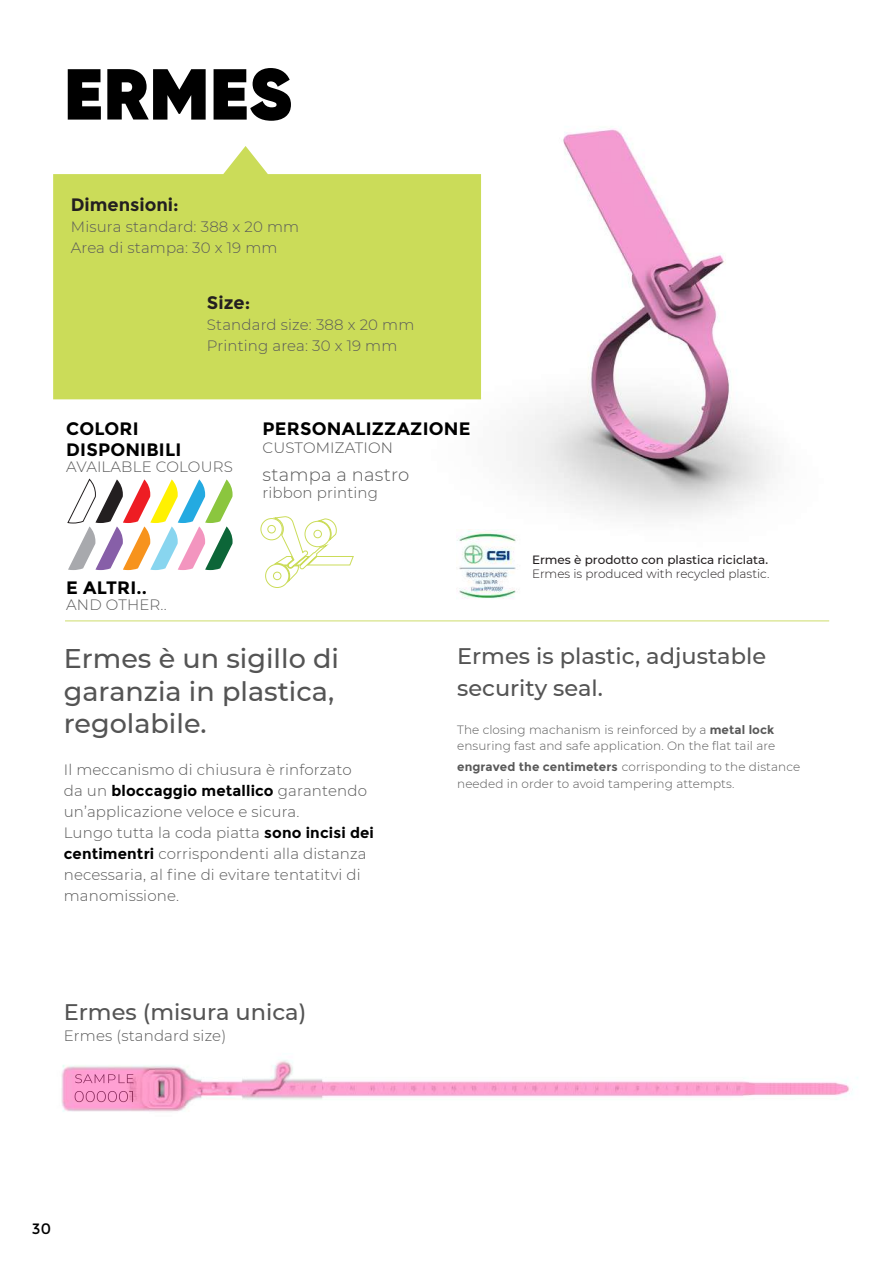
<style>
.page{position:relative;width:893px;height:1263px;background:#fff}
.page>*{position:absolute;margin:0;border:0;box-sizing:border-box;transform-origin:0 0}
.t1{font:800 72px "Gilroy";letter-spacing:.01em;color:#000}
.t2{font:500 27px/32.4px "Montserrat";color:#545454}
.t3{font:500 22.5px/32.4px "Montserrat";color:#545454}
.t4{font:700 18px/21px "Montserrat";letter-spacing:.01em;color:#000}
.t5{font:700 18px "Montserrat";color:#231f20}
.t6{font:300 18px "Montserrat";letter-spacing:.01em;color:#595959}
.t7{font:300 15px/21px "Montserrat";letter-spacing:.01em;color:#595959}
.t8{font:300 15px "Montserrat";letter-spacing:.01em;color:#545454}
.t9{font:15px "Montserrat";color:#000}
.t10{font:300 12px/16.5px "Montserrat";letter-spacing:.01em;color:#595959}
.t11{font:500 12px "Montserrat";color:#231f20}
.t12{font:300 12px "Montserrat";color:#231f20}
.s1{font-weight:700;color:#000}
.s2{font-weight:700}
</style>
<div class="page">
<img style="left:415px;top:128px;width:360px;height:402px">
<svg style="left:53px;top:146px;width:428px;height:253px;background:#d0df6a"></svg>
<hr style="left:65px;top:620px;width:764px;height:2px;background:#dee89c">
<img style="left:61px;top:1060px;width:797px;height:52px">
<svg style="left:260px;top:516px;width:94px;height:72px"></svg>
<svg style="left:67px;top:478px;width:166px;height:92px"></svg>
<svg style="left:75px;top:1091px;width:58px;height:11px"></svg>
<svg style="left:75px;top:1074px;width:58px;height:9px"></svg>
<img style="left:457px;top:531px;width:59px;height:68px">
<h1 class="t1" style="left:64px;top:48px;width:229px">ERMES</h1>
<p class="t5" style="left:71px;top:194px;width:109px">Dimensioni:</p>
<p class="t7" style="left:71px;top:216px;width:230px">Misura standard: 388 x 20 mm<br>Area di stampa: 30 x 19 mm</p>
<p class="t5" style="left:207px;top:292px;width:45px">Size:</p>
<p class="t7" style="left:207px;top:313px;width:209px">Standard size: 388 x 20 mm<br>Printing area: 30 x 19 mm</p>
<p class="t4" style="left:66px;top:418px;width:117px">COLORI<br>DISPONIBILI</p>
<p class="t7" style="left:66px;top:456px;width:168px">AVAILABLE COLOURS</p>
<p class="t4" style="left:263px;top:419px;width:209px">PERSONALIZZAZIONE</p>
<p class="t8" style="left:263px;top:438px;width:132px">CUSTOMIZATION</p>
<p class="t6" style="left:263px;top:463px;width:148px">stampa a nastro</p>
<p class="t7" style="left:263px;top:482px;width:117px">ribbon printing</p>
<p class="t4" style="left:66px;top:577px;width:82px">E ALTRI..</p>
<p class="t7" style="left:66px;top:594px;width:102px">AND OTHER..</p>
<p class="t11" style="left:532px;top:551px;width:238px">Ermes è prodotto con plastica riciclata.</p>
<p class="t12" style="left:532px;top:565px;width:239px">Ermes is produced with recycled plastic.</p>
<h2 class="t2" style="left:64px;top:641px;width:277px">Ermes è un sigillo di garanzia in plastica, regolabile.</h2>
<p class="t7" style="left:64px;top:759px;width:312px">Il meccanismo di chiusura è rinforzato da un <span class="s1">bloccaggio metallico</span> garantendo un’applicazione veloce e sicura.<br>Lungo tutta la coda piatta <span class="s1">sono incisi dei centimentri</span> corrispondenti alla distanza necessaria, al fine di evitare tentatitvi di manomissione.</p>
<h3 class="t3" style="left:64px;top:995px;width:244px">Ermes (misura unica)</h3>
<p class="t7" style="left:64px;top:1024px;width:164px">Ermes (standard size)</p>
<h3 class="t3" style="left:457px;top:639px;width:311px">Ermes is plastic, adjustable security seal.</h3>
<p class="t10" style="left:457px;top:721px;width:320px">The closing machanism is reinforced by a <span class="s2">metal lock </span>ensuring fast and safe application. On the flat tail are</p>
<p class="t10" style="left:457px;top:758px;width:345px"><span class="s2">engraved the centimeters</span> corrisponding to the distance needed in order to avoid tampering attempts.</p>
<p class="t9" style="left:32px;top:1220px;width:21px">30</p>
</div>
